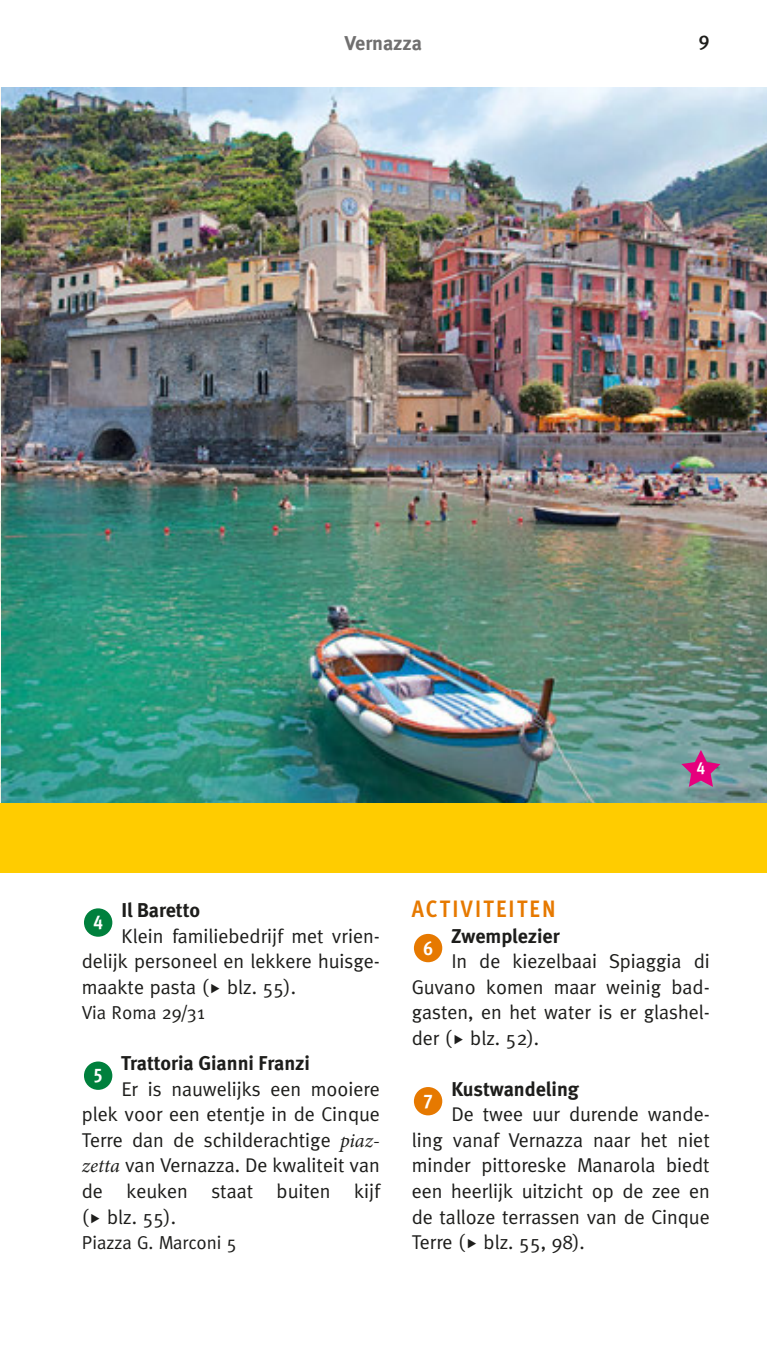
<style>
.page{position:relative;width:767px;height:1348px;background:#fff}
.page>*{position:absolute;margin:0;border:0;box-sizing:border-box;transform-origin:0 0}
.t1{font:700 condensed 23.75px "Meta OT";letter-spacing:.1em;color:#e67900}
.t2{font:20px/25.5px "Meta";color:#1d1d1b;text-align:justify}
.t3{font:20px "Meta Bold LF";color:#1d1d1b}
.t4{font:20px "Meta Bold LF";color:#706f6f}
.t5{font:700 condensed 20px "Meta OT";color:#fff}
.t6{font:20px "Meta Medium LF";color:#1d1d1b}
.t7{font:18.75px "Meta";color:#1d1d1b}
.t8{font:700 condensed 17.5px "Meta OT";color:#fff}
.s1{font-family:"Minion Pro";font-style:italic}
</style>
<div class="page">
<div style="left:0;top:802px;width:766px;height:71px;background:#fc0"></div>
<div style="left:84px;top:908px;width:28px;height:28px;background:#00803d;border-radius:50%"></div>
<div style="left:84px;top:1061px;width:28px;height:28px;background:#00803d;border-radius:50%"></div>
<div style="left:413px;top:934px;width:29px;height:28px;background:#e67900;border-radius:50%"></div>
<div style="left:413px;top:1087px;width:29px;height:28px;background:#e67900;border-radius:50%"></div>
<img style="left:1px;top:87px;width:765px;height:715px">
<svg style="left:0;top:87px;width:1px;height:715px"></svg>
<svg style="left:681px;top:750px;width:39px;height:37px"></svg>
<p class="t4" style="left:344px;top:30px;width:79px">Vernazza</p>
<p class="t6" style="left:698px;top:31px;width:13px">9</p>
<p class="t8" style="left:696px;top:757px;width:10px">4</p>
<p class="t3" style="left:121px;top:897px;width:80px">Il Baretto</p>
<p class="t2" style="left:82px;top:922px;width:299px;text-indent:40px">Klein familiebedrijf met vrien&shy;delijk personeel en lekkere huisge&shy;maakte pasta ( blz. 55).</p>
<p class="t7" style="left:82px;top:1002px;width:124px">Via Roma 29/31</p>
<p class="t5" style="left:93px;top:909px;width:11px">4</p>
<p class="t3" style="left:121px;top:1050px;width:190px">Trattoria Gianni Franzi</p>
<p class="t2" style="left:82px;top:1076px;width:299px;text-indent:40px">Er is nauwelijks een mooiere plek voor een etentje in de Cinque Terre dan de schilderachtige <span class="s1">piaz&shy;zetta</span> van Vernazza. De kwaliteit van de keuken staat buiten kijf ( blz. 55).</p>
<p class="t7" style="left:82px;top:1231px;width:156px">Piazza G. Marconi 5</p>
<p class="t5" style="left:93px;top:1062px;width:11px">5</p>
<p class="t1" style="left:411px;top:893px;width:145px">ACTIVITEITEN</p>
<p class="t5" style="left:422px;top:935px;width:11px">6</p>
<p class="t3" style="left:451px;top:923px;width:110px">Zwemplezier</p>
<p class="t2" style="left:411px;top:948px;width:299px;text-indent:40px">In de kiezelbaai Spiaggia di Guvano komen maar weinig bad&shy;gasten, en het water is er glashel&shy;der ( blz. 52).</p>
<p class="t3" style="left:451px;top:1076px;width:129px">Kustwandeling</p>
<p class="t2" style="left:411px;top:1101px;width:299px;text-indent:40px">De twee uur durende wande&shy;ling vanaf Vernazza naar het niet minder pittoreske Manarola biedt een heerlijk uitzicht op de zee en de talloze terrassen van de Cinque Terre ( blz. 55, 98).</p>
<p class="t5" style="left:423px;top:1088px;width:11px">7</p>
</div>
